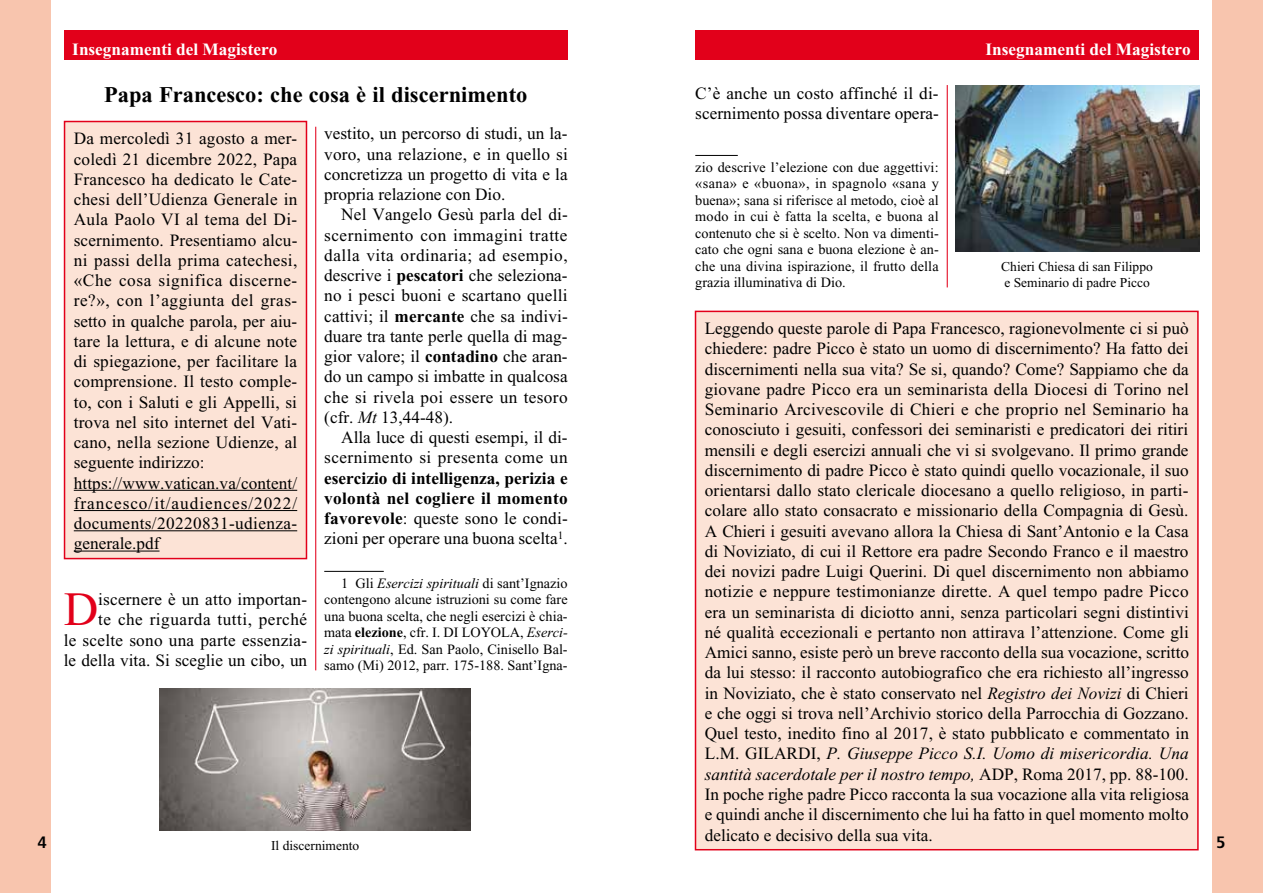
<style>
.page{position:relative;width:1263px;height:893px;background:#fff}
.page>*{position:absolute;margin:0;border:0;box-sizing:border-box;transform-origin:0 0}
.t1{font:47.85px "Times New Roman";color:#e2001a}
.t2{font:700 22.5px "Times New Roman";color:#000}
.t3{font:17.25px/20.2px "Times New Roman";letter-spacing:.01em;color:#000;text-align:justify}
.t4{font:700 17.25px/20.2px "Times New Roman";letter-spacing:.015em;color:#000;text-align:justify}
.t5{font:700 17.25px "Times New Roman";color:#fff}
.t6{font:700 condensed 16.5px "Frutiger";color:#000;scale:1.1 1}
.t7{font:14.25px/16.5px "Times New Roman";color:#000;text-align:justify}
.t8{font:13.5px/16.5px "Times New Roman";color:#000}
.s1{font-weight:700}
.s2{font-style:italic}
.s3{font-weight:400}
</style>
<div class="page">
<div style="left:64px;top:30px;width:504px;height:30px;background:#e2001a"></div>
<div style="left:0;top:0;width:51px;height:893px;background:#f8c5ae"></div>
<div style="left:695px;top:30px;width:504px;height:30px;background:#e2001a"></div>
<div style="left:1212px;top:0;width:51px;height:893px;background:#f8c5ae"></div>
<hr style="left:947px;top:85px;width:1px;height:202px;background:#e2001a">
<hr style="left:315px;top:127px;width:1px;height:543px;background:#e2001a">
<hr style="left:695px;top:155px;width:43px;height:1px;background:#000">
<hr style="left:324px;top:571px;width:60px;height:1px;background:#000">
<div style="left:65px;top:122px;width:241px;height:437px;background:#fce3d6"></div>
<hr style="left:74px;top:490px;width:223px;height:1px;background:#000">
<hr style="left:74px;top:510px;width:223px;height:1px;background:#000">
<hr style="left:74px;top:530px;width:223px;height:1px;background:#000">
<hr style="left:74px;top:551px;width:86px;height:1px;background:#000">
<div style="left:64px;top:121px;width:243px;height:438px;border:2px solid #e2001a"></div>
<div style="left:695px;top:311px;width:503px;height:539px;background:#fce3d6"></div>
<div style="left:695px;top:311px;width:504px;height:539px;border:2px solid #e2001a"></div>
<img style="left:956px;top:85px;width:243px;height:167px">
<img style="left:160px;top:689px;width:311px;height:141px">
<p class="t5" style="left:72px;top:40px;width:207px">Insegnamenti del Magistero</p>
<p class="t5" style="left:985px;top:40px;width:207px">Insegnamenti del Magistero</p>
<p class="t3" style="left:695px;top:83px;width:245px">C’è anche un costo affinché il di&shy;scernimento possa diventare opera-</p>
<p class="t7" style="left:695px;top:159px;width:245px">zio descrive l’elezione con due aggettivi: «sana» e «buona», in spagnolo «sana y buena»; sana si riferisce al metodo, cioè al modo in cui è fatta la scelta, e buona al contenuto che si è scelto. Non va dimenti&shy;cato che ogni sana e buona elezione è an&shy;che una divina ispirazione, il frutto della grazia illuminativa di Dio.</p>
<h2 class="t2" style="left:104px;top:82px;width:425px">Papa Francesco: che cosa è il discernimento</h2>
<p class="t3" style="left:324px;top:123px;width:245px">vestito, un percorso di studi, un la&shy;voro, una relazione, e in quello si concretizza un progetto di vita e la propria relazione con Dio.</p>
<p class="t3" style="left:324px;top:204px;width:245px;text-indent:17px">Nel Vangelo Gesù parla del di&shy;scernimento con immagini tratte dalla vita ordinaria; ad esempio, descrive i <span class="s1">pescatori</span> che seleziona&shy;no i pesci buoni e scartano quelli cattivi; il <span class="s1">mercante</span> che sa indivi&shy;duare tra tante perle quella di mag&shy;gior valore; il <span class="s1">contadino</span> che aran&shy;do un campo si imbatte in qualcosa che si rivela poi essere un tesoro (cfr. <span class="s2">Mt</span> 13,44-48).</p>
<p class="t3" style="left:324px;top:427px;width:245px;text-align:right">Alla luce di questi esempi, il di&shy;scernimento si presenta come un</p>
<p class="t4" style="left:324px;top:468px;width:245px">esercizio di intelligenza, perizia e volontà nel cogliere il momento favorevole<span class="s3">: queste sono le condi&shy;zioni per operare una buona scelta</span><sup>1</sup><span class="s3">.</span></p>
<p class="t7" style="left:324px;top:575px;width:245px;text-indent:17px">1 Gli <span class="s2">Esercizi spirituali</span> di sant’Ignazio contengono alcune istruzioni su come fare una buona scelta, che negli esercizi è chia&shy;mata <span class="s1">elezione</span>, cfr. I. DI LOYOLA, <span class="s2">Eserci&shy;zi spirituali</span>, Ed. San Paolo, Cinisello Bal&shy;samo (Mi) 2012, parr. 175-188. Sant’Igna-</p>
<p class="t3" style="left:74px;top:128px;width:225px;text-align:left">Da mercoledì 31 agosto a mer&shy;coledì 21 dicembre 2022, Papa<br>Francesco ha dedicato le Cate&shy;chesi dell’Udienza Generale in<br>Aula Paolo VI al tema del Di&shy;scernimento. Presentiamo alcu&shy;ni passi della prima catechesi, «Che cosa significa discerne&shy;re?», con l’aggiunta del gras&shy;setto in qualche parola, per aiu&shy;tare la lettura, e di alcune note di spiegazione, per facilitare la comprensione. Il testo comple&shy;to, con i Saluti e gli Appelli, si trova nel sito internet del Vati&shy;cano, nella sezione Udienze, al seguente indirizzo: https://www.vatican.va/content/ francesco/it/audiences/2022/ documents/20220831-udienza&shy;generale.pdf</p>
<p class="t8" style="left:1001px;top:258px;width:153px">Chieri Chiesa di san Filippo e Seminario di padre Picco</p>
<p class="t3" style="left:705px;top:318px;width:486px">Leggendo queste parole di Papa Francesco, ragionevolmente ci si può chiedere: padre Picco è stato un uomo di discernimento? Ha fatto dei discernimenti nella sua vita? Se si, quando? Come? Sappiamo che da giovane padre Picco era un seminarista della Diocesi di Torino nel Seminario Arcivescovile di Chieri e che proprio nel Seminario ha conosciuto i gesuiti, confessori dei seminaristi e predicatori dei ritiri mensili e degli esercizi annuali che vi si svolgevano. Il primo grande discernimento di padre Picco è stato quindi quello vocazionale, il suo orientarsi dallo stato clericale diocesano a quello religioso, in parti&shy;colare allo stato consacrato e missionario della Compagnia di Gesù.<br>A Chieri i gesuiti avevano allora la Chiesa di Sant’Antonio e la Casa di Noviziato, di cui il Rettore era padre Secondo Franco e il maestro dei novizi padre Luigi Querini. Di quel discernimento non abbiamo notizie e neppure testimonianze dirette. A quel tempo padre Picco era un seminarista di diciotto anni, senza particolari segni distintivi né qualità eccezionali e pertanto non attirava l’attenzione. Come gli Amici sanno, esiste però un breve racconto della sua vocazione, scritto da lui stesso: il racconto autobiografico che era richiesto all’ingresso in Noviziato, che è stato conservato nel <span class="s2">Registro dei Novizi</span> di Chieri e che oggi si trova nell’Archivio storico della Parrocchia di Gozzano.<br>Quel testo, inedito fino al 2017, è stato pubblicato e commentato in L.M. GILARDI, <span class="s2">P. Giuseppe Picco S.I. Uomo di misericordia. Una santità sacerdotale per il nostro tempo,</span> ADP, Roma 2017, pp. 88-100.<br>In poche righe padre Picco racconta la sua vocazione alla vita religiosa e quindi anche il discernimento che lui ha fatto in quel momento molto delicato e decisivo della sua vita.</p>
<p class="t3" style="left:64px;top:589px;width:245px;text-align:right">iscernere è un atto importan-<br>te che riguarda tutti, perché<br>le scelte sono una parte essenzia&shy;le della vita. Si sceglie un cibo, un</p>
<h1 class="t1" style="left:64px;top:583px;width:36px">D</h1>
<p class="t6" style="left:37px;top:832px;width:10px">4</p>
<p class="t6" style="left:1216px;top:832px;width:10px">5</p>
<p class="t8" style="left:271px;top:838px;width:90px">Il discernimento</p>
</div>
